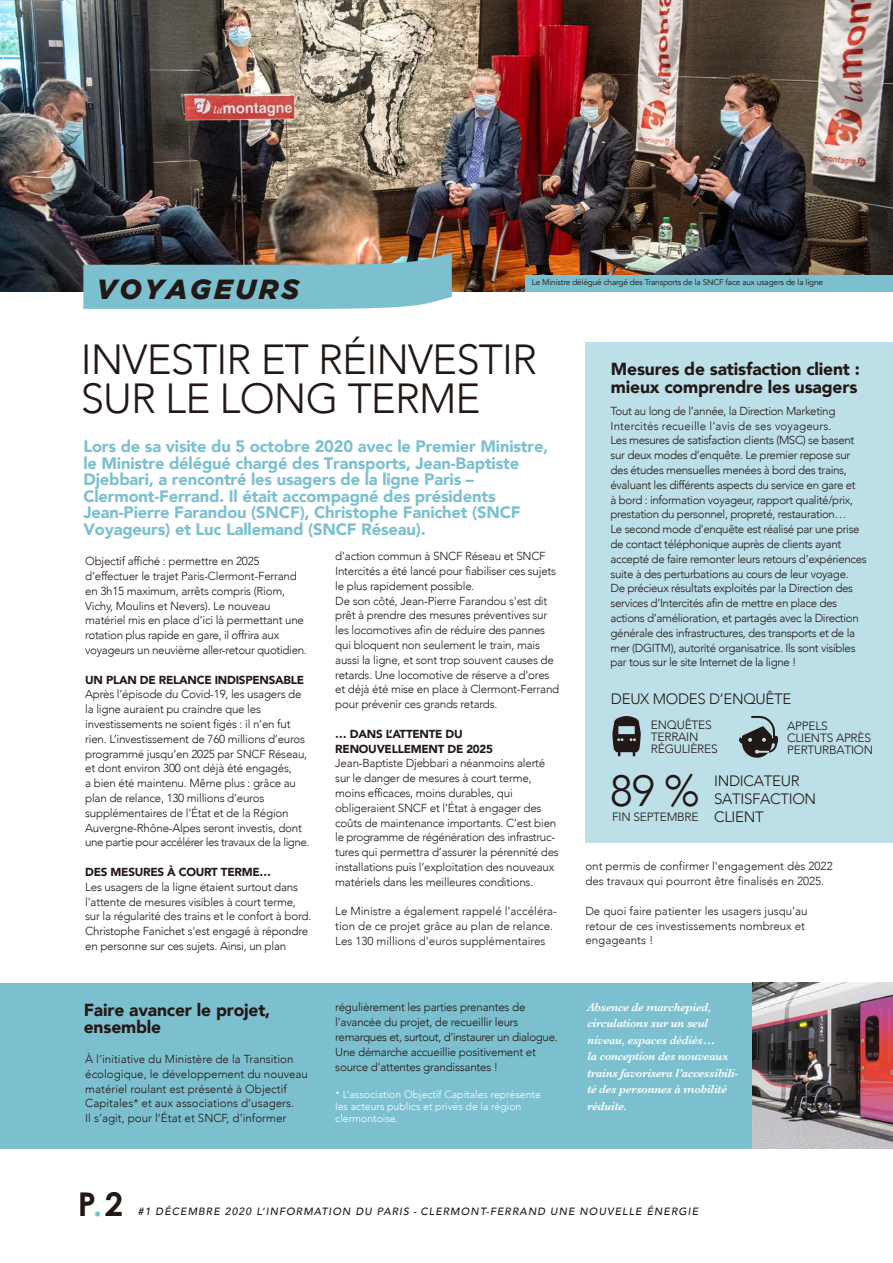
<style>
.page{position:relative;width:893px;height:1263px;background:#fff}
.page>*{position:absolute;margin:0;border:0;box-sizing:border-box;transform-origin:0 0}
.t1{font:300 43.5px "Avenir";color:#221815}
.t2{font:300 42px/39px "Avenir";letter-spacing:-.02em;color:#221815}
.t3{font:700 32.7px "Century Gothic";color:#221815}
.t4{font:italic 900 27.6px "Gotham";letter-spacing:.1em;color:#221815}
.t5{font:900 17.4px/17.4px "Avenir";letter-spacing:-.01em;color:#221815}
.t6{font:900 16.5px/16.5px "Avenir";letter-spacing:-.01em;color:#7cc0cf}
.t7{font:300 15px/18px "Avenir";letter-spacing:-.02em;color:#221815}
.t8{font:italic 600 12px/16.5px "Baskerville";letter-spacing:-.02em;color:#fff}
.t9{font:300 12px/12px "Avenir";letter-spacing:-.02em;color:#221815}
.t10{font:300 11.55px/14.9px "Avenir";letter-spacing:-.02em;color:#221815}
.t11{font:300 11.55px/14.9px "Avenir";color:#221815}
.t12{font:900 11.55px/14.9px "Avenir";letter-spacing:-.02em;color:#221815}
.t13{font:300 10.5px/12px "Avenir";color:#fff}
.t14{font:italic 500 10.5px "Avenir";letter-spacing:.1em;color:#221815}
.t15{font:8.25px "Avenir";letter-spacing:-.02em;color:#221815}
.s1{font-size:15px}
.s2{color:#7cc0cf}
</style>
<div class="page">
<img style="left:0;top:0;width:893px;height:291px">
<div style="left:0;top:983px;width:893px;height:165px;background:#7cc0cf"></div>
<div style="left:585px;top:343px;width:308px;height:500px;background:#bddfe7"></div>
<img style="left:752px;top:983px;width:141px;height:165px">
<svg style="left:739px;top:715px;width:39px;height:43px"></svg>
<svg style="left:612px;top:716px;width:29px;height:40px"></svg>
<svg style="left:83px;top:253px;width:369px;height:56px"></svg>
<div style="left:525px;top:275px;width:368px;height:16px;background:#7cc0cf"></div>
<h3 class="t4" style="left:96px;top:273px;width:204px">VOYAGEURS</h3>
<p class="t15" style="left:532px;top:277px;width:293px">Le Ministre délégué chargé des Transports de la SNCF face aux usagers de la ligne</p>
<h2 class="t2" style="left:81px;top:340px;width:458px">INVESTIR ET RÉINVESTIR<br>SUR LE LONG TERME</h2>
<p class="t6" style="left:83px;top:438px;width:466px">Lors de sa visite du 5 octobre 2020 avec le Premier Ministre, le Ministre délégué chargé des Transports, Jean-Baptiste Djebbari, a rencontré les usagers de la ligne Paris – Clermont-Ferrand. Il était accompagné des présidents Jean-Pierre Farandou (SNCF), Christophe Fanichet (SNCF Voyageurs) et Luc Lallemand (SNCF Réseau).</p>
<p class="t10" style="left:85px;top:554px;width:223px">Objectif affiché : permettre en 2025 d’effectuer le trajet Paris-Clermont-Ferrand en 3h15 maximum, arrêts compris (Riom, Vichy, Moulins et Nevers). Le nouveau matériel mis en place d’ici là permettant une rotation plus rapide en gare, il offrira aux voyageurs un neuvième aller-retour quotidien.</p>
<p class="t12" style="left:85px;top:672px;width:220px">UN PLAN DE RELANCE INDISPENSABLE</p>
<p class="t10" style="left:85px;top:687px;width:226px">Après l’épisode du Covid-19, les usagers de la ligne auraient pu craindre que les investissements ne soient figés : il n’en fut rien. L’investissement de 760 millions d’euros programmé jusqu’en 2025 par SNCF Réseau, et dont environ 300 ont déjà été engagés,<br>a bien été maintenu. Même plus : grâce au plan de relance, 130 millions d’euros supplémentaires de l’État et de la Région Auvergne-Rhône-Alpes seront investis, dont une partie pour accélérer les travaux de la ligne.</p>
<p class="t12" style="left:85px;top:864px;width:187px">DES MESURES À COURT TERME…</p>
<p class="t10" style="left:85px;top:879px;width:228px">Les usagers de la ligne étaient surtout dans l'attente de mesures visibles à court terme, sur la régularité des trains et le confort à bord.<br>Christophe Fanichet s'est engagé à répondre en personne sur ces sujets. Ainsi, un plan</p>
<h3 class="t5" style="left:84px;top:1000px;width:188px">Faire avancer le projet, ensemble</h3>
<p class="t11" style="left:85px;top:1051px;width:224px">À l’initiative du Ministère de la Transition écologique, le développement du nouveau matériel roulant est présenté à Objectif Capitales* et aux associations d’usagers.<br>Il s’agit, pour l’État et SNCF, d’informer</p>
<p class="t10" style="left:335px;top:549px;width:226px">d'action commun à SNCF Réseau et SNCF Intercités a été lancé pour fiabiliser ces sujets le plus rapidement possible.<br>De son côté, Jean-Pierre Farandou s'est dit prêt à prendre des mesures préventives sur les locomotives afin de réduire des pannes qui bloquent non seulement le train, mais aussi la ligne, et sont trop souvent causes de retards. Une locomotive de réserve a d'ores et déjà été mise en place à Clermont-Ferrand pour prévenir ces grands retards.</p>
<p class="t12" style="left:335px;top:726px;width:159px">… DANS L’ATTENTE DU<br>RENOUVELLEMENT DE 2025</p>
<p class="t10" style="left:335px;top:756px;width:225px">Jean-Baptiste Djebbari a néanmoins alerté sur le danger de mesures à court terme, moins efficaces, moins durables, qui obligeraient SNCF et l’État à engager des coûts de maintenance importants. C’est bien le programme de régénération des infrastruc&shy;tures qui permettra d’assurer la pérennité des installations puis l’exploitation des nouveaux matériels dans les meilleures conditions.</p>
<p class="t11" style="left:335px;top:904px;width:223px">Le Ministre a également rappelé l'accéléra&shy;tion de ce projet grâce au plan de relance.<br>Les 130 millions d'euros supplémentaires</p>
<p class="t10" style="left:335px;top:1000px;width:224px">régulièrement les parties prenantes de l’avancée du projet, de recueillir leurs remarques et, surtout, d’instaurer un dialogue.<br>Une démarche accueillie positivement et source d'attentes grandissantes !</p>
<p class="t13" style="left:335px;top:1088px;width:207px">* L’association Objectif Capitales représente les acteurs publics et privés de la région clermontoise.</p>
<h3 class="t5" style="left:611px;top:360px;width:251px">Mesures de satisfaction client : mieux comprendre les usagers</h3>
<p class="t10" style="left:610px;top:403px;width:258px">Tout au long de l’année, la Direction Marketing Intercités recueille l’avis de ses voyageurs.<br>Les mesures de satisfaction clients (MSC) se basent sur deux modes d’enquête. Le premier repose sur des études mensuelles menées à bord des trains, évaluant les différents aspects du service en gare et<br>à bord : information voyageur, rapport qualité/prix, prestation du personnel, propreté, restauration…<br>Le second mode d’enquête est réalisé par une prise de contact téléphonique auprès de clients ayant accepté de faire remonter leurs retours d’expériences suite à des perturbations au cours de leur voyage.<br>De précieux résultats exploités par la Direction des services d’Intercités afin de mettre en place des actions d’amélioration, et partagés avec la Direction générale des infrastructures, des transports et de la mer (DGITM), autorité organisatrice. Ils sont visibles par tous sur le site Internet de la ligne !</p>
<p class="t7" style="left:611px;top:690px;width:182px">DEUX MODES D’ENQUÊTE</p>
<p class="t9" style="left:651px;top:719px;width:68px">ENQUÊTES<br>TERRAIN<br>RÉGULIÈRES</p>
<p class="t9" style="left:787px;top:720px;width:87px">APPELS<br>CLIENTS APRÈS<br>PERTURBATION</p>
<h1 class="t1" style="left:610px;top:765px;width:91px">89 %</h1>
<p class="t7" style="left:714px;top:771px;width:104px">INDICATEUR<br>SATISFACTION</p>
<p class="t9" style="left:612px;top:811px;width:153px">FIN SEPTEMBRE <span class="s1">CLIENT</span></p>
<p class="t11" style="left:585px;top:859px;width:249px">ont permis de confirmer l'engagement dès 2022 des travaux qui pourront être finalisés en 2025.</p>
<p class="t11" style="left:585px;top:903px;width:224px">De quoi faire patienter les usagers jusqu’au retour de ces investissements nombreux et engageants !</p>
<p class="t8" style="left:587px;top:998px;width:153px">Absence de marchepied, circulations sur un seul niveau, espaces dédiés…<br>la conception des nouveaux trains favorisera l’accessibili&shy;té des personnes à mobilité réduite.</p>
<h3 class="t3" style="left:78px;top:1183px;width:47px">P<span class="s2">.</span>2</h3>
<p class="t14" style="left:138px;top:1205px;width:562px">#1 DÉCEMBRE 2020 L’INFORMATION DU PARIS - CLERMONT-FERRAND UNE NOUVELLE ÉNERGIE</p>
</div>
